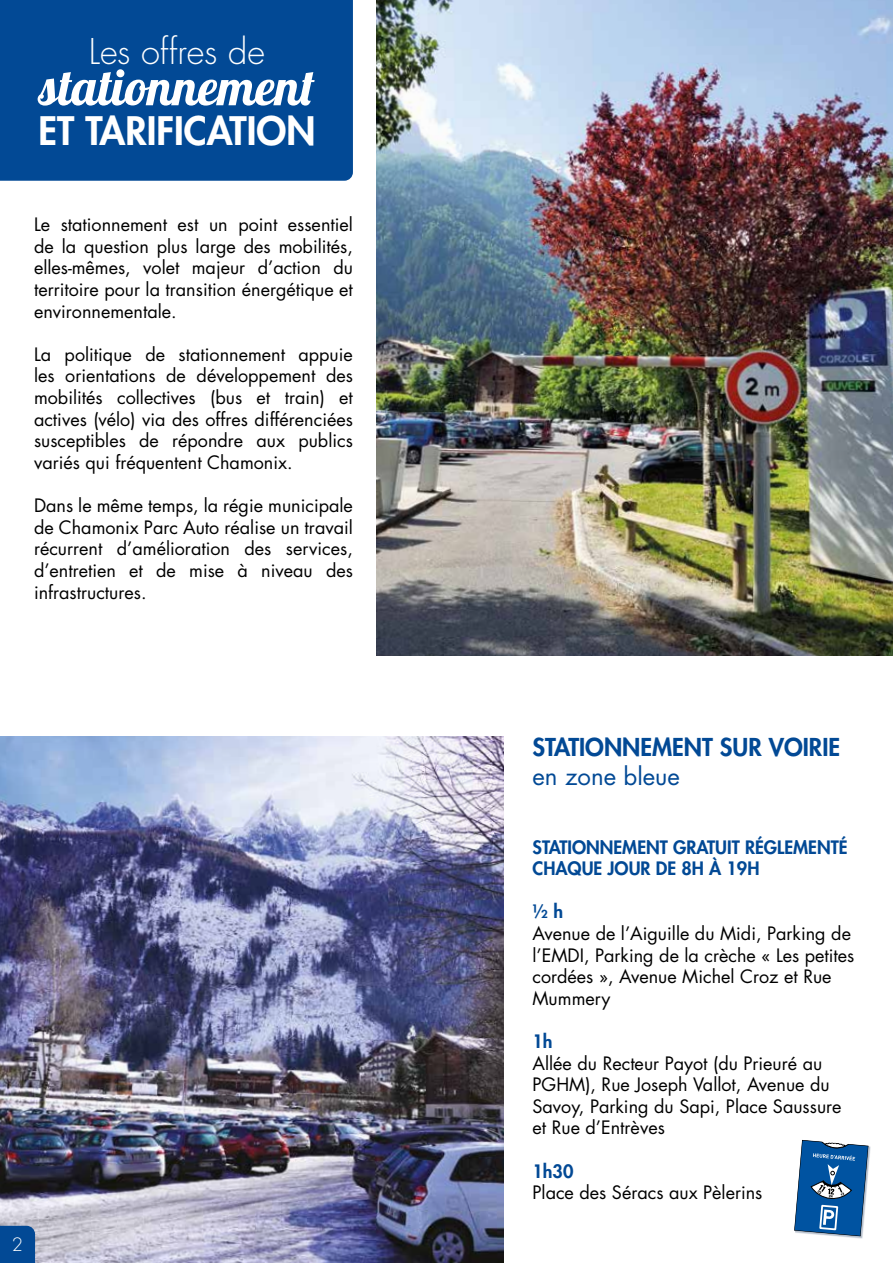
<style>
.page{position:relative;width:893px;height:1263px;background:#fff}
.page>*{position:absolute;margin:0;border:0;box-sizing:border-box;transform-origin:0 0}
.t1{font:50.4px "Lobster 1.4";color:#fff}
.t2{font:800 38.25px "Futura Std";color:#fff}
.t3{font:300 34.5px "Futura Std";color:#fff}
.t4{font:800 24px "Futura Std";color:#024995}
.t5{font:24px "Futura Std";color:#024995}
.t6{font:18px/21.6px "Futura Std";color:#000;text-align:justify}
.t7{font:800 18px/21.6px "Futura Std";color:#024995}
.t8{font:300 18px "Futura Std";color:#fff}
</style>
<div class="page">
<div style="left:0;top:0;width:353px;height:181px;background:#024995"></div>
<div style="left:795px;top:1141px;width:76px;height:98px;background:#052450;opacity:.3"></div>
<svg style="left:794px;top:1140px;width:74px;height:96px"></svg>
<img style="left:376px;top:0;width:517px;height:655px">
<img style="left:0;top:736px;width:503px;height:527px">
<svg style="left:0;top:1226px;width:35px;height:37px"></svg>
<h3 class="t3" style="left:89px;top:30px;width:178px">Les offres de</h3>
<h1 class="t1" style="left:39px;top:55px;width:277px">stationnement</h1>
<h2 class="t2" style="left:38px;top:107px;width:279px">ET TARIFICATION</h2>
<p class="t6" style="left:34px;top:214px;width:320px">Le stationnement est un point essentiel de la question plus large des mobilités, elles-mêmes, volet majeur d’action du territoire pour la transition énergétique et environnementale.</p>
<p class="t6" style="left:34px;top:344px;width:320px">La politique de stationnement appuie les orientations de développement des mobilités collectives (bus et train) et actives (vélo) via des offres différenciées susceptibles de répondre aux publics variés qui fréquentent Chamonix.</p>
<p class="t6" style="left:34px;top:495px;width:320px">Dans le même temps, la régie municipale de Chamonix Parc Auto réalise un travail récurrent d’amélioration des services, d’entretien et de mise à niveau des infrastructures.</p>
<p class="t8" style="left:12px;top:1233px;width:13px">2</p>
<h3 class="t4" style="left:532px;top:732px;width:309px">STATIONNEMENT SUR VOIRIE</h3>
<h3 class="t5" style="left:532px;top:761px;width:149px">en zone bleue</h3>
<p class="t7" style="left:532px;top:836px;width:317px">STATIONNEMENT GRATUIT RÉGLEMENTÉ<br>CHAQUE JOUR DE 8H À 19H</p>
<p class="t7" style="left:532px;top:901px;width:32px">1/2 h</p>
<p class="t6" style="left:532px;top:923px;width:323px;text-align:left">Avenue de l’Aiguille du Midi, Parking de l’EMDI, Parking de la crèche « Les petites cordées », Avenue Michel Croz et Rue<br>Mummery</p>
<p class="t7" style="left:532px;top:1030px;width:22px">1h</p>
<p class="t6" style="left:532px;top:1052px;width:311px;text-align:left">Allée du Recteur Payot (du Prieuré au<br>PGHM), Rue Joseph Vallot, Avenue du<br>Savoy, Parking du Sapi, Place Saussure et Rue d’Entrèves</p>
<p class="t7" style="left:532px;top:1160px;width:42px">1h30</p>
<p class="t6" style="left:532px;top:1182px;width:231px">Place des Séracs aux Pèlerins</p>
</div>
